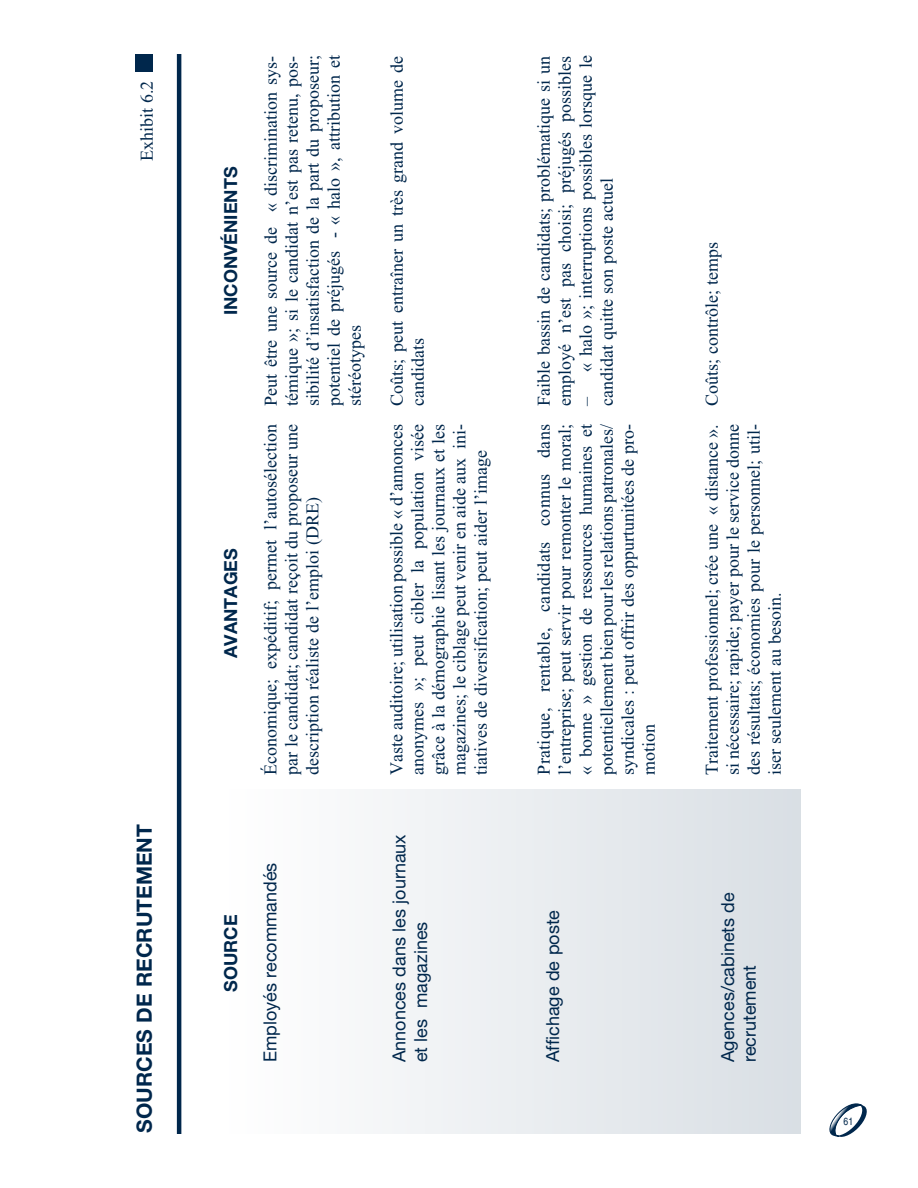
<style>
.page{position:relative;width:918px;height:1188px;background:#fff}
.page>*{position:absolute;margin:0;border:0;box-sizing:border-box;transform-origin:0 0}
.t1{font:700 21px "Helvetica Neue";color:#00274c}
.t2{font:18px/21px "Times New Roman";color:#00274c;text-align:justify}
.t3{font:18px/21.6px "Helvetica Neue";color:#00274c}
.t4{font:700 18px "Helvetica Neue";color:#00274c}
.t5{font:condensed 10.5px "Helvetica";color:#00274c}
</style>
<div class="page">
<svg style="left:829px;top:1103px;width:38px;height:34px"></svg>
<div style="left:135px;top:54px;width:17px;height:18px;background:#00274c"></div>
<div style="left:224px;top:790px;width:576px;height:344px;background:linear-gradient(to right,#fff,#d9dfe4)"></div>
<hr style="left:177px;top:54px;width:4px;height:1080px;background:#00274c">
<p class="t2" style="left:136px;top:161px;width:82px;rotate:-90deg">Exhibit 6.2</p>
<p class="t1" style="left:131px;top:1132px;width:310px;rotate:-90deg">SOURCES DE RECRUTEMENT</p>
<p class="t4" style="left:219px;top:315px;width:150px;rotate:-90deg">INCONVÉNIENTS</p>
<p class="t4" style="left:219px;top:658px;width:111px;rotate:-90deg">AVANTAGES</p>
<p class="t2" style="left:260px;top:406px;width:352px;rotate:-90deg">Peut être une source de « discrimination sys&shy;témique »; si le candidat n’est pas retenu, pos&shy;sibilité d’insatisfaction de la part du proposeur; potentiel de préjugés - « halo », attribution et stéréotypes</p>
<p class="t2" style="left:386px;top:406px;width:352px;rotate:-90deg">Coûts; peut entraîner un très grand volume de candidats</p>
<p class="t2" style="left:533px;top:406px;width:352px;rotate:-90deg">Faible bassin de candidats; problématique si un employé n’est pas choisi; préjugés possibles</p>
<p class="t2" style="left:575px;top:406px;width:352px;rotate:-90deg">– « halo »; interruptions possibles lorsque le candidat quitte son poste actuel</p>
<p class="t2" style="left:701px;top:406px;width:165px;rotate:-90deg">Coûts; contrôle; temps</p>
<p class="t2" style="left:260px;top:775px;width:352px;rotate:-90deg">Économique; expéditif; permet l’autosélection par le candidat; candidat reçoit du proposeur une description réaliste de l’emploi (DRE)</p>
<p class="t2" style="left:386px;top:775px;width:352px;rotate:-90deg">Vaste auditoire; utilisation possible « d’annonces anonymes »; peut cibler la population visée grâce à la démographie lisant les journaux et les magazines; le ciblage peut venir en aide aux ini&shy;tiatives de diversification; peut aider l’image</p>
<p class="t2" style="left:533px;top:775px;width:352px;rotate:-90deg">Pratique, rentable, candidats connus dans l’entreprise; peut servir pour remonter le moral; « bonne » gestion de ressources humaines et potentiellement bien pour les relations patronales/ syndicales : peut offrir des oppurtunitées de pro&shy;motion</p>
<p class="t2" style="left:701px;top:775px;width:352px;rotate:-90deg">Traitement professionnel; crée une « distance ». si nécessaire; rapide; payer pour le service donne des résultats; économies pour le personnel; util&shy;iser seulement au besoin.</p>
<p class="t4" style="left:219px;top:992px;width:79px;rotate:-90deg">SOURCE</p>
<p class="t3" style="left:259px;top:1062px;width:201px;rotate:-90deg">Employés recommandés</p>
<p class="t3" style="left:388px;top:1062px;width:230px;rotate:-90deg">Annonces dans les journaux et les magazines</p>
<p class="t3" style="left:542px;top:1062px;width:154px;rotate:-90deg">Affichage de poste</p>
<p class="t3" style="left:717px;top:1062px;width:172px;rotate:-90deg">Agences/cabinets de recrutement</p>
<p class="t5" style="left:844px;top:1115px;width:11px">61</p>
</div>
